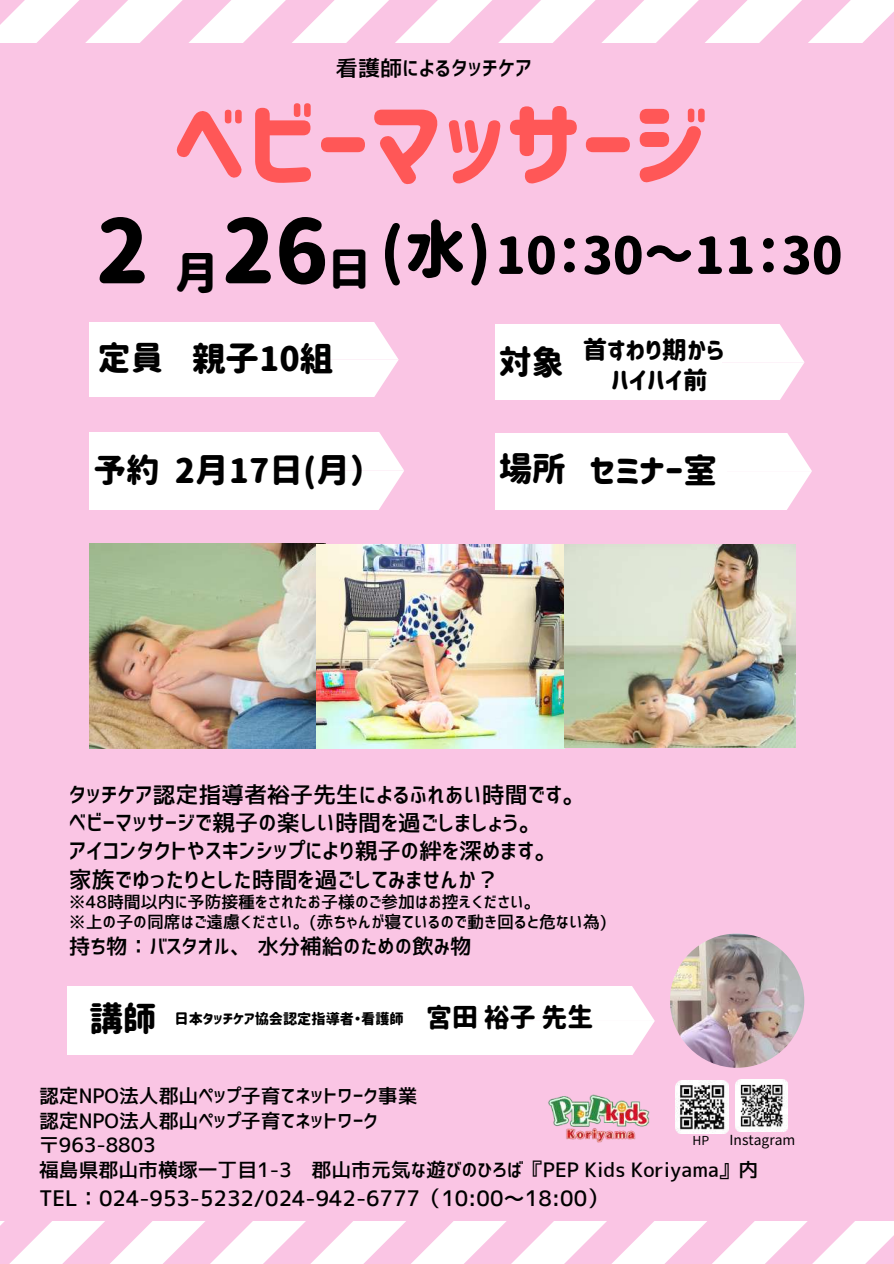
<style>
.page{position:relative;width:894px;height:1264px;background:#fff}
.page>*{position:absolute;margin:0;border:0;box-sizing:border-box;transform-origin:0 0}
.t1{font:97.5px "Corporate Logo Rounded";color:#ff5757}
.t2{font:50.55px "Corporate Logo Rounded";color:#000}
.t3{font:33.45px "Corporate Logo Rounded";color:#000}
.t4{font:32.7px "Corporate Logo Rounded";color:#000}
.t5{font:24.45px/30.3px "Corporate Logo Rounded";color:#000;text-align:center}
.t6{font:22.95px/28.2px "Corporate Logo Medium";color:#000}
.t7{font:22.05px "Corporate Logo Medium";color:#000}
.t8{font:21.45px "Corporate Logo Medium";color:#000}
.t9{font:21.3px "Corporate Logo Medium";color:#000}
.t10{font:19.8px/24.8px "Corporate Logo Medium";color:#000}
.t11{font:16.95px/20.2px "Corporate Logo Medium";color:#000}
.t12{font:14.25px "Corporate Logo Rounded";color:#000}
.t13{font:13.8px "irohakaku C";color:#000}
.t14{font:12.3px "irohakaku C";color:#000}
.s1{font-size:87.45px}
.s2{font-size:61.8px}
.s3{font-size:25.95px}
</style>
<div class="page">
<div style="left:0;top:0;width:893px;height:1263px;background:#fac5e4"></div>
<svg style="left:0;top:0;width:893px;height:43px"></svg>
<svg style="left:0;top:1221px;width:893px;height:42px"></svg>
<div style="left:90px;top:322px;width:226px;height:75px;background:#fff"></div>
<svg style="left:316px;top:322px;width:82px;height:75px;background:#fef6fb"></svg>
<div style="left:495px;top:325px;width:226px;height:74px;background:#fff"></div>
<svg style="left:721px;top:325px;width:83px;height:74px;background:#fef6fb"></svg>
<div style="left:90px;top:433px;width:230px;height:76px;background:#fff"></div>
<svg style="left:320px;top:433px;width:84px;height:76px;background:#fef6fb"></svg>
<div style="left:495px;top:433px;width:232px;height:77px;background:#fff"></div>
<svg style="left:727px;top:433px;width:84px;height:77px;background:#fef6fb"></svg>
<div style="left:68px;top:986px;width:421px;height:68px;background:#fff"></div>
<div style="left:489px;top:986px;width:165px;height:68px;background:#fff"></div>
<img style="left:669px;top:933px;width:135px;height:134px;border-radius:50%">
<img style="left:548px;top:1094px;width:101px;height:48px">
<img style="left:675px;top:1080px;width:53px;height:53px">
<img style="left:735px;top:1079px;width:52px;height:52px">
<img style="left:89px;top:543px;width:237px;height:205px">
<img style="left:317px;top:544px;width:478px;height:204px">
<p class="t7" style="left:336px;top:57px;width:197px">看護師によるタッチケア</p>
<h1 class="t1" style="left:173px;top:97px;width:537px">ベビーマッサージ</h1>
<h2 class="t2" style="left:96px;top:230px;width:748px"><span class="s1">2</span> <sub>月</sub><span class="s1">26</span><sub>日</sub> <span class="s2">(水)</span>10：30～11：30</h2>
<h3 class="t3" style="left:192px;top:342px;width:143px">親子10組</h3>
<p class="t5" style="left:582px;top:335px;width:143px">首すわり期からハイハイ前</p>
<h3 class="t4" style="left:98px;top:342px;width:67px">定員</h3>
<h3 class="t4" style="left:498px;top:346px;width:67px">対象</h3>
<h3 class="t4" style="left:94px;top:454px;width:67px">予約</h3>
<h3 class="t3" style="left:498px;top:454px;width:220px">場所 セミナー室</h3>
<h3 class="t3" style="left:175px;top:454px;width:193px">2月17日(月）</h3>
<p class="t6" style="left:69px;top:780px;width:518px">タッチケア認定指導者裕子先生によるふれあい時間です。ベビーマッサージで親子の楽しい時間を過ごしましょう。<br>アイコンタクトやスキンシップにより親子の絆を深めます。家族でゆったりとした時間を過ごしてみませんか？</p>
<p class="t11" style="left:69px;top:891px;width:539px">※48時間以内に予防接種をされたお子様のご参加はお控えください。<br>※上の子の同席はご遠慮ください。(赤ちゃんが寝ているので動き回ると危ない為)</p>
<p class="t8" style="left:69px;top:935px;width:404px">持ち物：バスタオル、水分補給のための飲み物</p>
<h3 class="t3" style="left:89px;top:1002px;width:68px">講師</h3>
<p class="t12" style="left:174px;top:1011px;width:420px">日本タッチケア協会認定指導者・看護師 <span class="s3">宮田裕子先生</span></p>
<p class="t10" style="left:39px;top:1083px;width:720px">認定NPO法人郡山ペップ子育てネットワーク事業<br>認定NPO法人郡山ペップ子育てネットワーク<br>〒963-8803<br>福島県郡山市横塚一丁目1-3 郡山市元気な遊びのひろば『PEP Kids Koriyama』内</p>
<p class="t9" style="left:39px;top:1187px;width:571px">TEL：024-953-5232/024-942-6777（10:00～18:00）</p>
<p class="t14" style="left:692px;top:1132px;width:18px">HP</p>
<p class="t13" style="left:729px;top:1130px;width:67px">Instagram</p>
</div>
